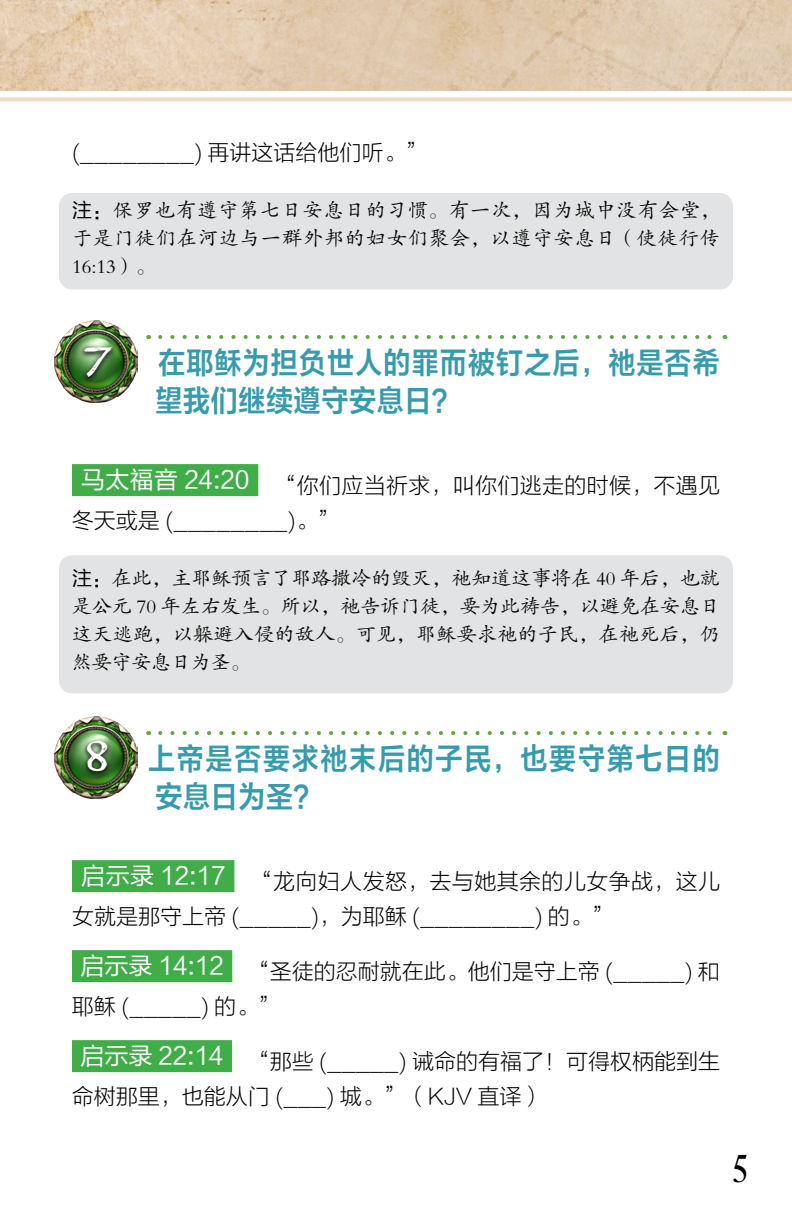
<style>
.page{position:relative;width:792px;height:1224px;background:#fff}
.page>*{position:absolute;margin:0;border:0;box-sizing:border-box;transform-origin:0 0}
.t1{font:700 50px "Carta Marina";color:#fff}
.t2{font:40px "Desire Pro";color:#000}
.t3{font:30px/38px "FZLTZCHK GBK1 0";letter-spacing:.045em;color:#369bac;scale:.9 1}
.t4{font:30px/38px "FZLTZCHK GBK1 0";letter-spacing:.065em;color:#369bac;scale:.9 1}
.t5{font:22px/35px "FZLTKHK GBK1 0";color:#000}
.t6{font:22px/35px "FZLTKHK GBK1 0";letter-spacing:.02em;color:#000}
.t7{font:20px/28px "FZKTK GBK1 0";letter-spacing:.015em;color:#000;text-align:justify}
.s1{font-family:"FZLTHK GBK1 0"}
.s2{font-family:"Carta Marina";font-weight:700;font-size:50px;color:#fff}
</style>
<div class="page">
<img style="left:0;top:0;width:792px;height:91px">
<svg style="left:0;top:97px;width:792px;height:4px;background:#eedec8"></svg>
<div style="left:72px;top:464px;width:186px;height:32px;background:#40ad49"></div>
<div style="left:72px;top:860px;width:162px;height:32px;background:#40ad49"></div>
<div style="left:72px;top:950px;width:160px;height:32px;background:#40ad49"></div>
<div style="left:72px;top:1040px;width:160px;height:32px;background:#40ad49"></div>
<img style="left:54px;top:321px;width:83px;height:82px">
<div style="left:79px;top:344px;width:38px;height:40px;background:#000;opacity:.75"></div>
<img style="left:54px;top:717px;width:83px;height:82px">
<div style="left:82px;top:738px;width:30px;height:40px;background:#000;opacity:.75"></div>
<svg style="left:160px;top:335px;width:552px;height:4px"></svg>
<svg style="left:160px;top:731px;width:552px;height:4px"></svg>
<div style="left:59px;top:193px;width:674px;height:97px;background:#e2e3e4;border-radius:13px"></div>
<div style="left:59px;top:555px;width:674px;height:139px;background:#e2e3e4;border-radius:13px"></div>
<p class="t5" style="left:72px;top:136px;width:357px">(________) 再讲这话给他们听。”</p>
<p class="t7" style="left:72px;top:197px;width:650px"><span class="s1">注：</span>保罗也有遵守第七日安息日的习惯。有一次，因为城中没有会堂，于是门徒们在河边与一群外邦的妇女们聚会，以遵守安息日（使徒行传16:13）。</p>
<h1 class="t1" style="left:83px;top:330px;width:31px">7</h1>
<h3 class="t3" style="left:155px;top:344px;width:629px">在耶稣为担负世人的罪而被钉之后，祂是否希望我们继续遵守安息日？</h3>
<p class="t5" style="left:72px;top:469px;width:650px;text-indent:9px"><sup>马太福音</sup> <sup>24:20</sup> “你们应当祈求，叫你们逃走的时候，不遇见冬天或是 (________)。”</p>
<p class="t7" style="left:72px;top:565px;width:650px"><span class="s1">注：</span>在此，主耶稣预言了耶路撒冷的毁灭，祂知道这事将在 40 年后，也就是公元 70 年左右发生。所以，祂告诉门徒，要为此祷告，以避免在安息日这天逃跑，以躲避入侵的敌人。可见，耶稣要求祂的子民，在祂死后，仍然要守安息日为圣。</p>
<h3 class="t4" style="left:155px;top:740px;width:629px;text-indent:-71px"><span class="s2">8</span> 上帝是否要求祂末后的子民，也要守第七日的安息日为圣？</h3>
<p class="t6" style="left:72px;top:865px;width:650px;text-indent:9px"><sup>启示录</sup> <sup>12:17</sup> “龙向妇人发怒，去与她其余的儿女争战，这儿女就是那守上帝 (_____)，为耶稣 (________) 的。”</p>
<p class="t5" style="left:72px;top:955px;width:650px;text-indent:8px"><sup>启示录</sup> <sup>14:12</sup> “圣徒的忍耐就在此。他们是守上帝 (_____) 和耶稣 (_____) 的。”</p>
<p class="t5" style="left:72px;top:1045px;width:650px;text-indent:9px"><sup>启示录</sup> <sup>22:14</sup> “那些 (_____) 诫命的有福了！可得权柄能到生命树那里，也能从门 (___) 城。”（KJV 直译）</p>
<h2 class="t2" style="left:733px;top:1145px;width:16px">5</h2>
</div>
